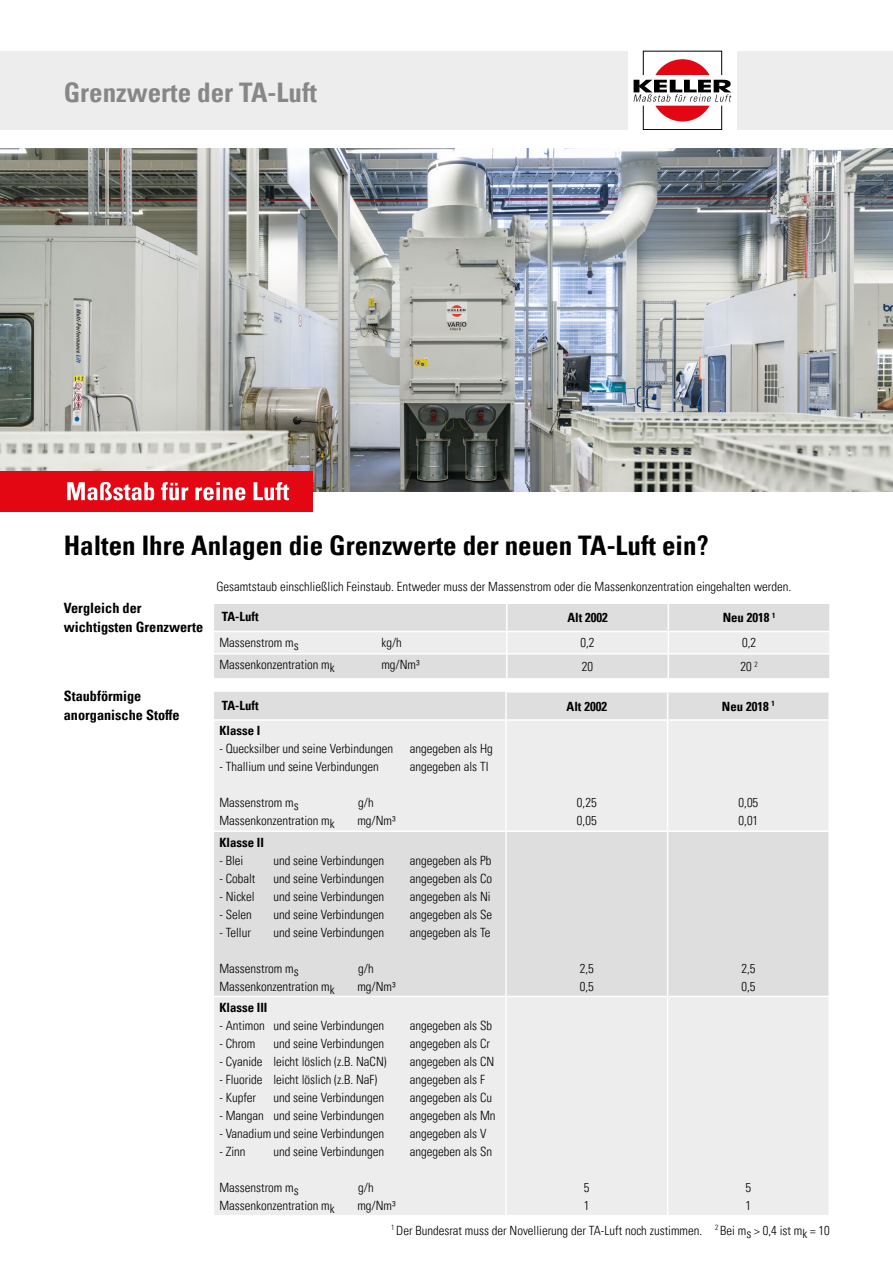
<style>
.page{position:relative;width:893px;height:1263px;background:#fff}
.page>*{position:absolute;margin:0;border:0;box-sizing:border-box;transform-origin:0 0}
.t1{font:700 condensed 27px "Univers LT Pro";color:#000}
.t2{font:700 condensed 27px "Univers LT Pro";color:#878787}
.t3{font:700 condensed 14.25px/18.8px "Univers LT Pro";color:#000}
.t4{font:300 condensed 12.75px/18px "Univers LT Pro";color:#000}
.t5{font:700 condensed 12.75px "Univers LT Pro";color:#000}
</style>
<div class="page">
<div style="left:0;top:51px;width:893px;height:79px;background:#ededed"></div>
<div style="left:628px;top:35px;width:109px;height:111px;background:#fff"></div>
<div style="left:643px;top:105px;width:79px;height:25px;border:1px solid #000"></div>
<svg style="left:633px;top:59px;width:98px;height:62px"></svg>
<img style="left:0;top:149px;width:893px;height:342px">
<svg style="left:214px;top:604px;width:616px;height:74px;background:#e3e3e3"></svg>
<hr style="left:829px;top:654px;width:2px;height:24px;background:#fff">
<div style="left:214px;top:692px;width:614px;height:27px;background:#dedede"></div>
<svg style="left:214px;top:721px;width:614px;height:494px;background:#e8e8e8"></svg>
<hr style="left:505px;top:692px;width:2px;height:27px;background:#fff">
<svg style="left:667px;top:692px;width:1px;height:27px"></svg>
<hr style="left:505px;top:721px;width:2px;height:109px;background:#fff">
<hr style="left:667px;top:721px;width:1px;height:109px;background:#fff">
<hr style="left:213px;top:830px;width:191px;height:2px;background:#fff">
<hr style="left:404px;top:830px;width:102px;height:2px;background:#fff">
<hr style="left:506px;top:830px;width:162px;height:2px;background:#fff">
<hr style="left:505px;top:832px;width:2px;height:164px;background:#fff">
<hr style="left:668px;top:830px;width:162px;height:2px;background:#fff">
<hr style="left:667px;top:832px;width:1px;height:164px;background:#fff">
<hr style="left:213px;top:996px;width:191px;height:1px;background:#fff">
<hr style="left:404px;top:996px;width:102px;height:1px;background:#fff">
<hr style="left:506px;top:996px;width:162px;height:1px;background:#fff">
<hr style="left:505px;top:997px;width:2px;height:218px;background:#fff">
<hr style="left:668px;top:996px;width:162px;height:1px;background:#fff">
<hr style="left:667px;top:997px;width:1px;height:218px;background:#fff">
<div style="left:0;top:471px;width:313px;height:40px;background:#e30613"></div>
<svg style="left:67px;top:482px;width:222px;height:18px"></svg>
<h1 class="t2" style="left:64px;top:76px;width:255px">Grenzwerte der TA-Luft</h1>
<h1 class="t1" style="left:64px;top:529px;width:646px">Halten Ihre Anlagen die Grenzwerte der neuen TA-Luft ein?</h1>
<p class="t3" style="left:64px;top:598px;width:141px">Vergleich der wichtigsten Grenzwerte</p>
<p class="t4" style="left:216px;top:577px;width:576px">Gesamtstaub einschließlich Feinstaub. Entweder muss der Massenstrom oder die Massenkonzentration eingehalten werden.</p>
<p class="t5" style="left:222px;top:609px;width:38px">TA-Luft</p>
<p class="t5" style="left:567px;top:610px;width:42px">Alt 2002</p>
<p class="t5" style="left:723px;top:610px;width:54px">Neu 2018 <sup>1</sup></p>
<p class="t4" style="left:219px;top:632px;width:81px">Massenstrom ms</p>
<p class="t4" style="left:381px;top:632px;width:22px">kg/h</p>
<p class="t4" style="left:580px;top:633px;width:16px">0,2</p>
<p class="t4" style="left:742px;top:633px;width:16px">0,2</p>
<p class="t4" style="left:219px;top:655px;width:117px">Massenkonzentration mk</p>
<p class="t4" style="left:381px;top:655px;width:40px">mg/Nm³</p>
<p class="t4" style="left:582px;top:657px;width:13px">20</p>
<p class="t4" style="left:740px;top:657px;width:19px">20 <sup>2</sup></p>
<p class="t3" style="left:64px;top:687px;width:117px">Staubförmige anorganische Stoffe</p>
<p class="t5" style="left:222px;top:697px;width:38px">TA-Luft</p>
<p class="t5" style="left:567px;top:698px;width:42px">Alt 2002</p>
<p class="t5" style="left:722px;top:698px;width:54px">Neu 2018 <sup>1</sup></p>
<p class="t5" style="left:219px;top:723px;width:43px">Klasse I</p>
<p class="t4" style="left:219px;top:739px;width:175px">- Quecksilber und seine Verbindungen</p>
<p class="t4" style="left:219px;top:757px;width:161px">- Thallium und seine Verbindungen</p>
<p class="t4" style="left:219px;top:793px;width:81px">Massenstrom ms</p>
<p class="t4" style="left:358px;top:793px;width:17px">g/h</p>
<p class="t4" style="left:219px;top:811px;width:117px">Massenkonzentration mk</p>
<p class="t4" style="left:357px;top:811px;width:40px">mg/Nm³</p>
<p class="t4" style="left:410px;top:739px;width:84px">angegeben als Hg angegeben als TI</p>
<p class="t4" style="left:577px;top:793px;width:21px">0,25<br>0,05</p>
<p class="t4" style="left:738px;top:793px;width:21px">0,05<br>0,01</p>
<p class="t5" style="left:219px;top:834px;width:46px">Klasse II</p>
<p class="t4" style="left:219px;top:850px;width:26px">- Blei</p>
<p class="t4" style="left:273px;top:850px;width:112px">und seine Verbindungen</p>
<p class="t4" style="left:219px;top:868px;width:38px">- Cobalt</p>
<p class="t4" style="left:273px;top:868px;width:112px">und seine Verbindungen</p>
<p class="t4" style="left:219px;top:886px;width:37px">- Nickel</p>
<p class="t4" style="left:273px;top:886px;width:112px">und seine Verbindungen</p>
<p class="t4" style="left:219px;top:904px;width:34px">- Selen</p>
<p class="t4" style="left:273px;top:904px;width:112px">und seine Verbindungen</p>
<p class="t4" style="left:219px;top:922px;width:33px">- Tellur</p>
<p class="t4" style="left:273px;top:922px;width:112px">und seine Verbindungen</p>
<p class="t4" style="left:219px;top:958px;width:81px">Massenstrom ms</p>
<p class="t4" style="left:358px;top:958px;width:17px">g/h</p>
<p class="t4" style="left:219px;top:976px;width:117px">Massenkonzentration mk</p>
<p class="t4" style="left:357px;top:976px;width:40px">mg/Nm³</p>
<p class="t4" style="left:410px;top:850px;width:84px;text-align:justify">angegeben als Pb angegeben als Co angegeben als Ni angegeben als Se angegeben als Te</p>
<p class="t4" style="left:580px;top:958px;width:16px">2,5<br>0,5</p>
<p class="t4" style="left:741px;top:958px;width:16px">2,5<br>0,5</p>
<p class="t5" style="left:219px;top:999px;width:50px">Klasse III</p>
<p class="t4" style="left:219px;top:1015px;width:166px">- Antimon und seine Verbindungen</p>
<p class="t4" style="left:219px;top:1033px;width:38px">- Chrom</p>
<p class="t4" style="left:273px;top:1033px;width:112px">und seine Verbindungen</p>
<p class="t4" style="left:219px;top:1051px;width:169px">- Cyanide leicht löslich (z.B. NaCN)</p>
<p class="t4" style="left:219px;top:1070px;width:160px">- Fluoride leicht löslich (z.B. NaF)</p>
<p class="t4" style="left:219px;top:1088px;width:38px">- Kupfer</p>
<p class="t4" style="left:273px;top:1088px;width:112px">und seine Verbindungen</p>
<p class="t4" style="left:219px;top:1106px;width:166px">- Mangan und seine Verbindungen</p>
<p class="t4" style="left:219px;top:1124px;width:166px">- Vanadium und seine Verbindungen</p>
<p class="t4" style="left:219px;top:1142px;width:28px">- Zinn</p>
<p class="t4" style="left:273px;top:1142px;width:112px">und seine Verbindungen</p>
<p class="t4" style="left:219px;top:1178px;width:81px">Massenstrom ms</p>
<p class="t4" style="left:358px;top:1178px;width:17px">g/h</p>
<p class="t4" style="left:219px;top:1196px;width:117px">Massenkonzentration mk</p>
<p class="t4" style="left:357px;top:1196px;width:40px">mg/Nm³</p>
<p class="t4" style="left:410px;top:1016px;width:87px">angegeben als Sb angegeben als Cr angegeben als CN angegeben als F angegeben als Cu angegeben als Mn angegeben als V angegeben als Sn</p>
<p class="t4" style="left:584px;top:1178px;width:7px">5<br>1</p>
<p class="t4" style="left:746px;top:1178px;width:7px">5<br>1</p>
<p class="t4" style="left:391px;top:1220px;width:440px"><sup>1</sup> Der Bundesrat muss der Novellierung der TA-Luft noch zustimmen. <sup>2</sup> Bei ms &gt; 0,4 ist mk = 10</p>
</div>
